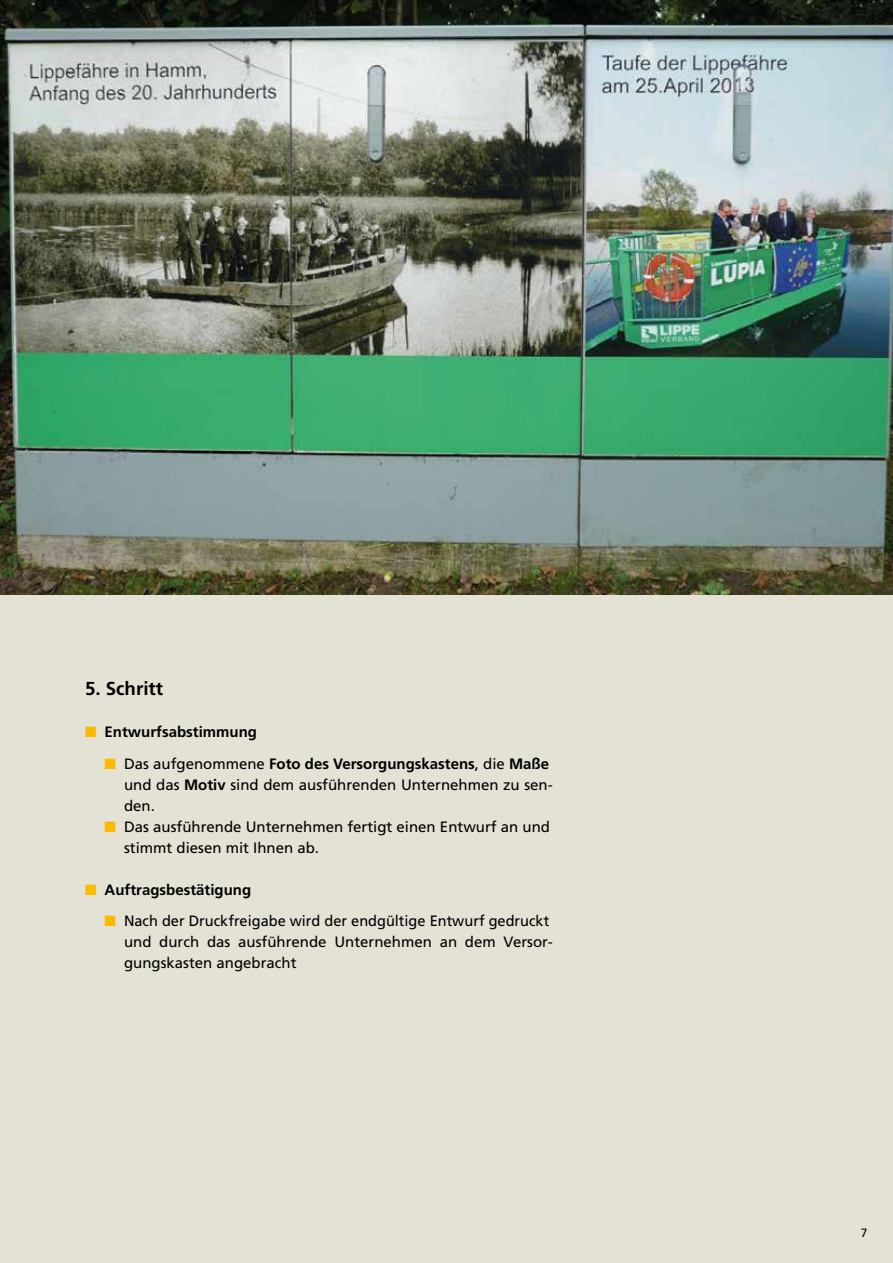
<style>
.page{position:relative;width:893px;height:1263px;background:#fff}
.page>*{position:absolute;margin:0;border:0;box-sizing:border-box;transform-origin:0 0}
.t1{font:700 18.75px "Frutiger";color:#000}
.t2{font:15px/21px "Frutiger";color:#000}
.t3{font:700 15px "Frutiger";color:#000}
.t4{font:12px "Frutiger";color:#000}
.s1{color:#fbba00}
.s2{font-weight:700}
</style>
<div class="page">
<img style="left:0;top:0;width:893px;height:595px">
<div style="left:0;top:595px;width:298px;height:298px;background:#e4e2d4"></div>
<div style="left:298px;top:595px;width:297px;height:298px;background:#e4e2d4"></div>
<div style="left:595px;top:595px;width:298px;height:298px;background:#e4e2d4"></div>
<div style="left:0;top:893px;width:298px;height:298px;background:#e4e2d4"></div>
<div style="left:0;top:1191px;width:298px;height:72px;background:#e4e2d4"></div>
<div style="left:298px;top:893px;width:297px;height:298px;background:#e4e2d4"></div>
<div style="left:298px;top:1191px;width:297px;height:72px;background:#e4e2d4"></div>
<div style="left:595px;top:893px;width:298px;height:298px;background:#e4e2d4"></div>
<div style="left:595px;top:1191px;width:298px;height:72px;background:#e4e2d4"></div>
<p class="t1" style="left:85px;top:677px;width:80px">5. Schritt</p>
<p class="t3" style="left:85px;top:723px;width:174px"><span class="s1">■</span> Entwurfsabstimmung</p>
<p class="t2" style="left:124px;top:753px;width:430px;text-indent:-20px"><span class="s1">■</span> Das aufgenommene <span class="s2">Foto des Versorgungskastens</span>, die <span class="s2">Maße </span>und das <span class="s2">Motiv</span> sind dem ausführenden Unternehmen zu sen&shy;den.</p>
<p class="t2" style="left:124px;top:816px;width:427px;text-indent:-20px"><span class="s1">■</span> Das ausführende Unternehmen fertigt einen Entwurf an und stimmt diesen mit Ihnen ab.</p>
<p class="t3" style="left:85px;top:880px;width:168px"><span class="s1">■</span> Auftragsbestätigung</p>
<p class="t2" style="left:124px;top:910px;width:430px;text-indent:-19px"><span class="s1">■</span> Nach der Druckfreigabe wird der endgültige Entwurf gedruckt und durch das ausführende Unternehmen an dem Versor&shy;gungskasten angebracht</p>
<p class="t4" style="left:861px;top:1226px;width:8px">7</p>
</div>
